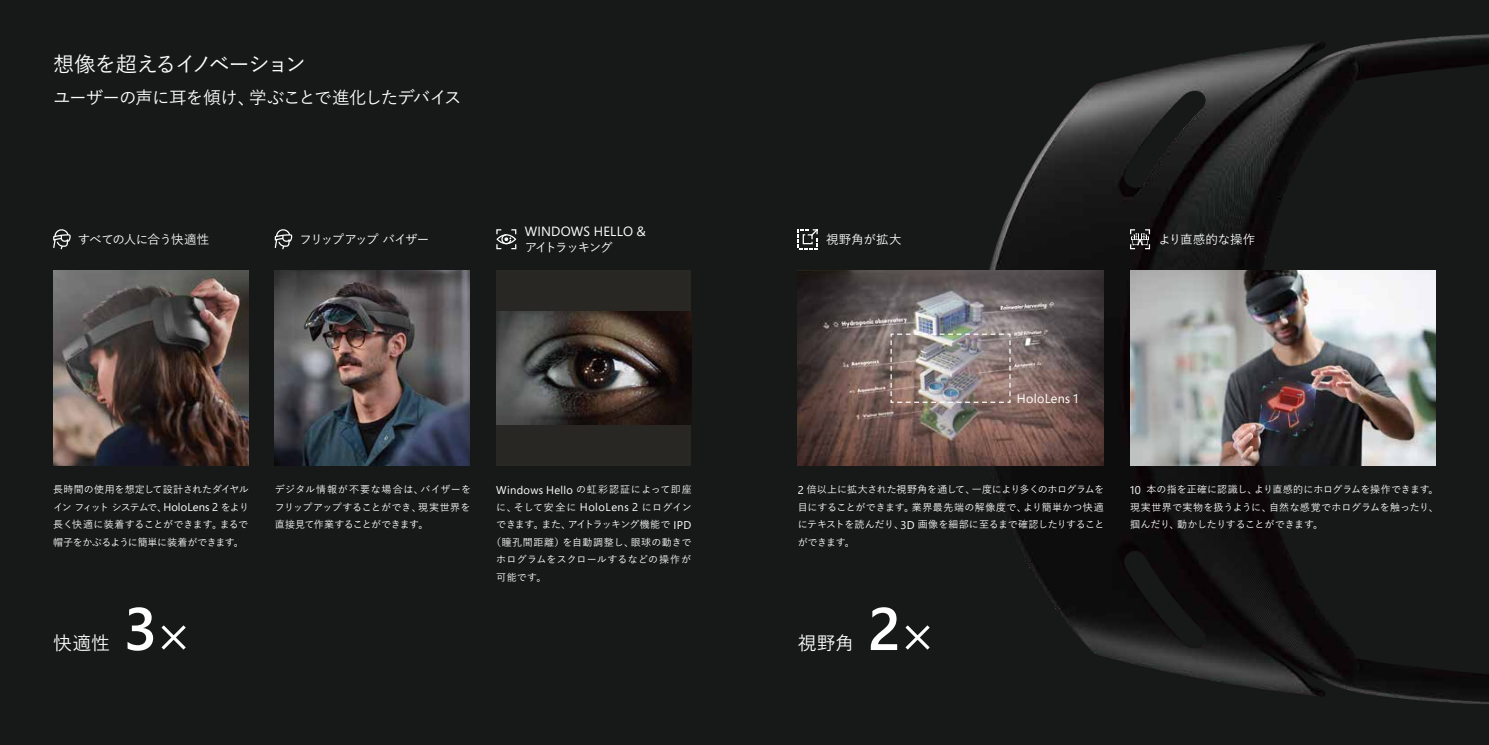
<style>
.page{position:relative;width:1489px;height:745px;background:#fff}
.page>*{position:absolute;margin:0;border:0;box-sizing:border-box;transform-origin:0 0}
.t1{font:600 60px "Segoe Pro";color:#fff}
.t2{font:500 21.25px "Yu Go";letter-spacing:-.075em;color:#fff}
.t3{font:500 18.75px "Yu Go";letter-spacing:.01em;color:#fff}
.t4{font:500 17.5px "Yu Go";letter-spacing:-.06em;color:#fff}
.t5{font:13.25px "Segoe Pro";letter-spacing:.01em;color:#fff}
.t6{font:12.62px "Segoe Pro";letter-spacing:.025em;color:#fff}
.t7{font:500 12.5px "Yu Go";letter-spacing:-.06em;color:#fff}
.t8{font:500 12.5px "Yu Go";letter-spacing:-.13em;color:#fff}
.t9{font:500 12.5px "Yu Go";letter-spacing:-.01em;color:#fff}
.t10{font:500 12.5px "Yu Go";letter-spacing:-.11em;color:#fff}
.t11{font:11.25px "Segoe Pro";letter-spacing:.03em;color:#fff}
.t12{font:500 10px/17.5px "Yu Go";letter-spacing:-.01em;color:#fff;text-align:justify}
.t13{font:500 10px "Yu Go";letter-spacing:.035em;color:#fff}
.t14{font:500 10px "Yu Go";letter-spacing:-.075em;color:#fff}
.t15{font:500 10px "Yu Go";letter-spacing:.02em;color:#fff}
.s1{font-family:"Segoe Pro";font-weight:400;font-size:11.25px}
.s2{font-weight:300}
.s3{font-family:"Yu Go";font-weight:500;font-size:10px}
</style>
<div class="page">
<div style="left:0;top:0;width:1488px;height:744px;background:#171918"></div>
<img style="left:961px;top:34px;width:527px;height:670px">
<img style="left:1129px;top:270px;width:306px;height:195px">
<img style="left:797px;top:270px;width:306px;height:195px">
<img style="left:889px;top:333px;width:122px;height:70px">
<svg style="left:53px;top:229px;width:18px;height:20px"></svg>
<img style="left:275px;top:270px;width:194px;height:195px">
<svg style="left:275px;top:229px;width:17px;height:20px"></svg>
<svg style="left:1129px;top:229px;width:20px;height:20px"></svg>
<div style="left:496px;top:270px;width:195px;height:195px;background:#282724"></div>
<img style="left:496px;top:311px;width:195px;height:113px">
<svg style="left:496px;top:229px;width:20px;height:20px"></svg>
<svg style="left:797px;top:229px;width:20px;height:20px"></svg>
<img style="left:53px;top:270px;width:195px;height:195px">
<h2 class="t2" style="left:53px;top:44px;width:254px">想像を超えるイノベーション</h2>
<h3 class="t4" style="left:53px;top:82px;width:410px">ユーザーの声に耳を傾け、学ぶことで進化したデバイス</h3>
<p class="t7" style="left:78px;top:228px;width:133px">すべての人に合う快適性</p>
<p class="t8" style="left:299px;top:228px;width:131px">フリップアップバイザー</p>
<h3 class="t5" style="left:524px;top:222px;width:123px">WINDOWS HELLO &amp;</h3>
<p class="t10" style="left:524px;top:235px;width:89px">アイトラッキング</p>
<p class="t12" style="left:53px;top:479px;width:197px">長時間の使用を想定して設計されたダイヤルインフィットシステムで、<span class="s1">HoloLens 2</span> をより長く快適に装着することができます。まるで帽子をかぶるように簡単に装着ができます。</p>
<h3 class="t3" style="left:53px;top:625px;width:58px">快適性</h3>
<h1 class="t1" style="left:123px;top:587px;width:72px">3<span class="s2">×</span></h1>
<p class="t12" style="left:275px;top:479px;width:198px">デジタル情報が不要な場合は、バイザーをフリップアップすることができ、現実世界を直接見て作業することができます。</p>
<p class="t11" style="left:496px;top:481px;width:197px">Windows Hello <span class="s3">の虹彩認証によって即座</span></p>
<p class="t13" style="left:496px;top:497px;width:197px">に、そして安全に <span class="s1">HoloLens 2</span> にログイン</p>
<p class="t14" style="left:496px;top:515px;width:196px">できます。また、アイトラッキング機能で <span class="s1">IPD</span></p>
<p class="t13" style="left:491px;top:532px;width:202px">（瞳孔間距離）を自動調整し、眼球の動きで</p>
<p class="t15" style="left:496px;top:550px;width:196px">ホログラムをスクロールするなどの操作が</p>
<p class="t12" style="left:496px;top:566px;width:52px">可能です。</p>
<p class="t7" style="left:826px;top:228px;width:77px">視野角が拡大</p>
<p class="t9" style="left:1158px;top:228px;width:99px">より直感的な操作</p>
<p class="t6" style="left:1016px;top:389px;width:63px">HoloLens 1</p>
<p class="t12" style="left:797px;top:479px;width:308px"><span class="s1">2</span> 倍以上に拡大された視野角を通して、一度により多くのホログラムを目にすることができます。業界最先端の解像度で、より簡単かつ快適にテキストを読んだり、<span class="s1">3D</span> 画像を細部に至るまで確認したりすることができます。</p>
<h3 class="t3" style="left:797px;top:625px;width:58px">視野角</h3>
<h1 class="t1" style="left:867px;top:587px;width:71px">2<span class="s2">×</span></h1>
<p class="t12" style="left:1129px;top:479px;width:310px"><span class="s1">10</span> 本の指を正確に認識し、より直感的にホログラムを操作できます。現実世界で実物を扱うように、自然な感覚でホログラムを触ったり、掴んだり、動かしたりすることができます。</p>
</div>
